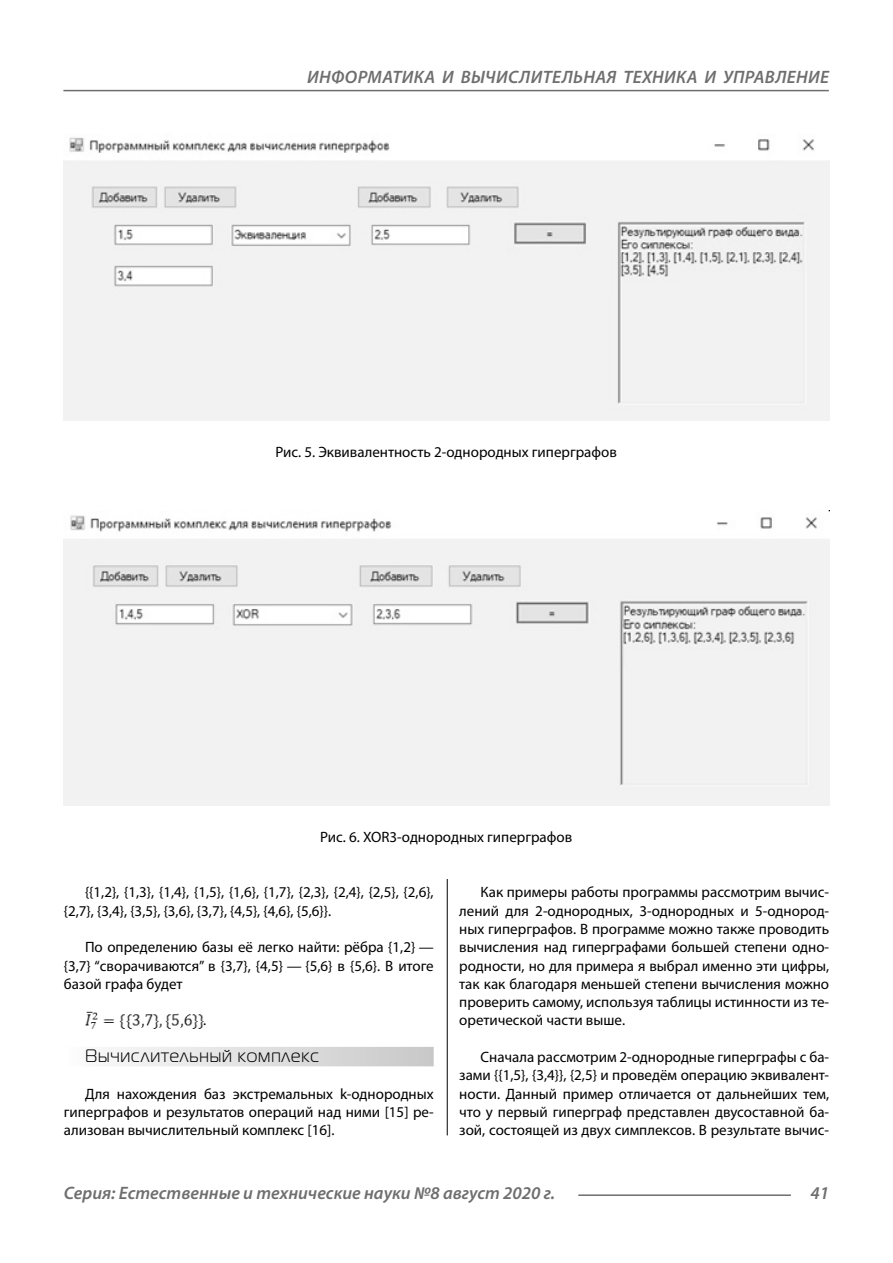
<style>
.page{position:relative;width:893px;height:1263px;background:#fff}
.page>*{position:absolute;margin:0;border:0;box-sizing:border-box;transform-origin:0 0}
.t1{font:italic 600 18px "Myriad Pro";color:#6e6e6e}
.Subheader{font:18px "Magistral C";letter-spacing:.05em;color:#000}
.Normal{font:15px/18.3px "Myriad Pro";color:#000;text-align:justify}
.podpis{font:15px "Myriad Pro";color:#000}
</style>
<div class="page">
<hr style="left:447px;top:128px;width:1px;height:1007px;background:#000">
<div style="left:64px;top:1047px;width:370px;height:19px;background:linear-gradient(to right,#fcfcfc,#c8c8c8)"></div>
<img style="left:85px;top:1011px;width:118px;height:18px">
<div style="left:63px;top:128px;width:766px;height:751px;background:#fff"></div>
<img style="left:63px;top:137px;width:766px;height:284px">
<img style="left:63px;top:511px;width:766px;height:294px">
<hr style="left:578px;top:1194px;width:213px;height:2px;background:#6e6e6e">
<hr style="left:63px;top:90px;width:766px;height:1px;background:#6e6e6e">
<p class="t1" style="left:307px;top:66px;width:25px">Информатика</p>
<p class="t1" style="left:442px;top:66px;width:55px">и вычислител</p>
<p class="t1" style="left:573px;top:66px;width:23px">ьная</p>
<p class="t1" style="left:623px;top:66px;width:12px">техника</p>
<p class="t1" style="left:705px;top:66px;width:31px">и управление</p>
<p class="podpis" style="left:275px;top:443px;width:343px">Рис. 5. Эквивалентность 2-однородных гиперграфов</p>
<p class="podpis" style="left:320px;top:828px;width:254px">Рис. 6. XOR3-однородных гиперграфов</p>
<p class="Normal" style="left:64px;top:883px;width:371px;text-indent:21px">{{1,2}, {1,3}, {1,4}, {1,5}, {1,6}, {1,7}, {2,3}, {2,4}, {2,5}, {2,6}, {2,7}, {3,4}, {3,5}, {3,6}, {3,7}, {4,5}, {4,6}, {5,6}}.</p>
<p class="Normal" style="left:64px;top:938px;width:371px;text-indent:21px">По определению базы её легко найти: рёбра {1,2} — {3,7} “сворачиваются” в {3,7}, {4,5} — {5,6} в {5,6}. В итоге базой графа будет</p>
<p class="Normal" style="left:203px;top:1011px;width:5px">.</p>
<p class="Subheader" style="left:85px;top:1046px;width:235px">Вычислительный комплекс</p>
<p class="Normal" style="left:64px;top:1084px;width:371px;text-indent:21px">Для нахождения баз экстремальных k-однородных гиперграфов и результатов операций над ними [15] ре&shy;ализован вычислительный комплекс [16].</p>
<p class="Normal" style="left:459px;top:883px;width:371px;text-indent:21px">Как примеры работы программы рассмотрим вычис&shy;лений для 2-однородных, 3-однородных и 5-однород&shy;ных гиперграфов. В программе можно также проводить вычисления над гиперграфами большей степени одно&shy;родности, но для примера я выбрал именно эти цифры, так как благодаря меньшей степени вычисления можно проверить самому, используя таблицы истинности из те&shy;оретической части выше.</p>
<p class="Normal" style="left:459px;top:1048px;width:371px;text-indent:21px">Сначала рассмотрим 2-однородные гиперграфы с ба&shy;зами {{1,5}, {3,4}}, {2,5} и проведём операцию эквивалент&shy;ности. Данный пример отличается от дальнейших тем, что у первый гиперграф представлен двусоставной ба&shy;зой, состоящей из двух симплексов. В результате вычис-</p>
<p class="t1" style="left:64px;top:1182px;width:493px">Серия: Естественные и технические науки №8 август 2020 г.</p>
<p class="t1" style="left:810px;top:1182px;width:20px">41</p>
</div>
